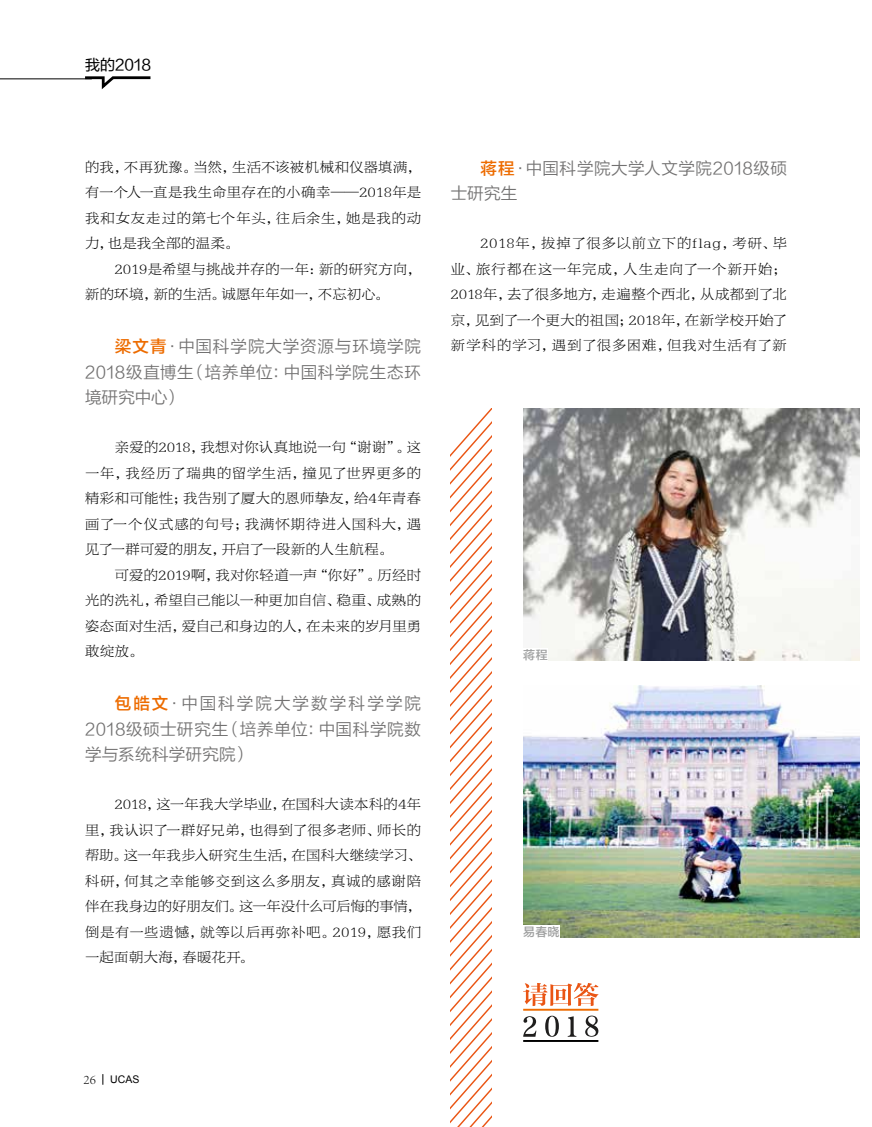
<style>
.page{position:relative;width:872px;height:1127px;background:#fff}
.page>*{position:absolute;margin:0;border:0;box-sizing:border-box;transform-origin:0 0}
.t1{font:16.5px/25.5px "FZLTXIHJW GB1 0";letter-spacing:.04em;color:#727171;text-align:justify}
.t2{font:15px "FZLTHJW GB1 0";color:#000}
.t3{font:14.25px/25.5px "FZBYSJW GB1 0";letter-spacing:.035em;color:#000;text-align:justify}
.t4{font:12px "FZLTZHJW GB1 0";color:#9fa0a0}
.t5{font:10.5px "Arial";color:#000}
.s1{font-family:"FZLTZHJW GB1 0";color:#ed6c00}
.s2{font-family:"Adobe Song Std";font-weight:300;font-size:13.5px}
</style>
<div class="page">
<img style="left:523px;top:408px;width:336px;height:252px">
<img style="left:523px;top:686px;width:336px;height:252px">
<svg style="left:523px;top:1016px;width:13px;height:21px"></svg>
<svg style="left:523px;top:983px;width:75px;height:23px"></svg>
<hr style="left:523px;top:1009px;width:75px;height:2px;background:#ed6c00">
<hr style="left:523px;top:1040px;width:75px;height:2px;background:#000">
<svg style="left:545px;top:1015px;width:14px;height:22px"></svg>
<svg style="left:567px;top:1016px;width:9px;height:21px"></svg>
<svg style="left:585px;top:1015px;width:13px;height:22px"></svg>
<svg style="left:451px;top:408px;width:40px;height:719px"></svg>
<div style="left:523px;top:648px;width:24px;height:12px;background:#fff"></div>
<div style="left:523px;top:926px;width:36px;height:12px;background:#fff"></div>
<svg style="left:82px;top:76px;width:69px;height:13px"></svg>
<hr style="left:0;top:79px;width:92px;height:1px;background:#000">
<p class="t2" style="left:85px;top:56px;width:68px">我的2018</p>
<p class="t3" style="left:85px;top:154px;width:337px">的我，不再犹豫。当然，生活不该被机械和仪器填满，有一个人一直是我生命里存在的小确幸——2018年是我和女友走过的第七个年头，往后余生，她是我的动力，也是我全部的温柔。</p>
<p class="t3" style="left:85px;top:256px;width:337px;text-indent:30px">2019是希望与挑战并存的一年：新的研究方向，新的环境，新的生活。诚愿年年如一，不忘初心。</p>
<p class="t1" style="left:85px;top:334px;width:337px;text-indent:30px"><span class="s1">梁文青</span>·中国科学院大学资源与环境学院2018级直博生（培养单位：中国科学院生态环境研究中心）</p>
<p class="t3" style="left:85px;top:435px;width:337px;text-indent:30px">亲爱的2018，我想对你认真地说一句“谢谢”。这一年，我经历了瑞典的留学生活，撞见了世界更多的精彩和可能性；我告别了厦大的恩师挚友，给4年青春画了一个仪式感的句号；我满怀期待进入国科大，遇见了一群可爱的朋友，开启了一段新的人生航程。</p>
<p class="t3" style="left:85px;top:562px;width:337px;text-indent:30px">可爱的2019啊，我对你轻道一声“你好”。历经时光的洗礼，希望自己能以一种更加自信、稳重、成熟的姿态面对生活，爱自己和身边的人，在未来的岁月里勇敢绽放。</p>
<p class="t1" style="left:85px;top:691px;width:337px;text-indent:30px"><span class="s1">包皓文</span>·中国科学院大学数学科学学院2018级硕士研究生（培养单位：中国科学院数学与系统科学研究院）</p>
<p class="t3" style="left:85px;top:792px;width:337px;text-indent:30px">2018，这一年我大学毕业，在国科大读本科的4年里，我认识了一群好兄弟，也得到了很多老师、师长的帮助。这一年我步入研究生生活，在国科大继续学习、科研，何其之幸能够交到这么多朋友，真诚的感谢陪伴在我身边的好朋友们。这一年没什么可后悔的事情，倒是有一些遗憾，就等以后再弥补吧。2019，愿我们一起面朝大海，春暖花开。</p>
<p class="t1" style="left:451px;top:156px;width:337px;text-indent:30px"><span class="s1">蒋程</span>·中国科学院大学人文学院2018级硕士研究生</p>
<p class="t3" style="left:451px;top:231px;width:337px;text-indent:30px">2018年，拔掉了很多以前立下的flag，考研、毕业、旅行都在这一年完成，人生走向了一个新开始；2018年，去了很多地方，走遍整个西北，从成都到了北京，见到了一个更大的祖国；2018年，在新学校开始了新学科的学习，遇到了很多困难，但我对生活有了新</p>
<p class="t4" style="left:523px;top:648px;width:26px">蒋程</p>
<p class="t4" style="left:523px;top:925px;width:38px">易春晓</p>
<p class="t5" style="left:83px;top:1072px;width:57px"><span class="s2">26</span> UCAS</p>
</div>
